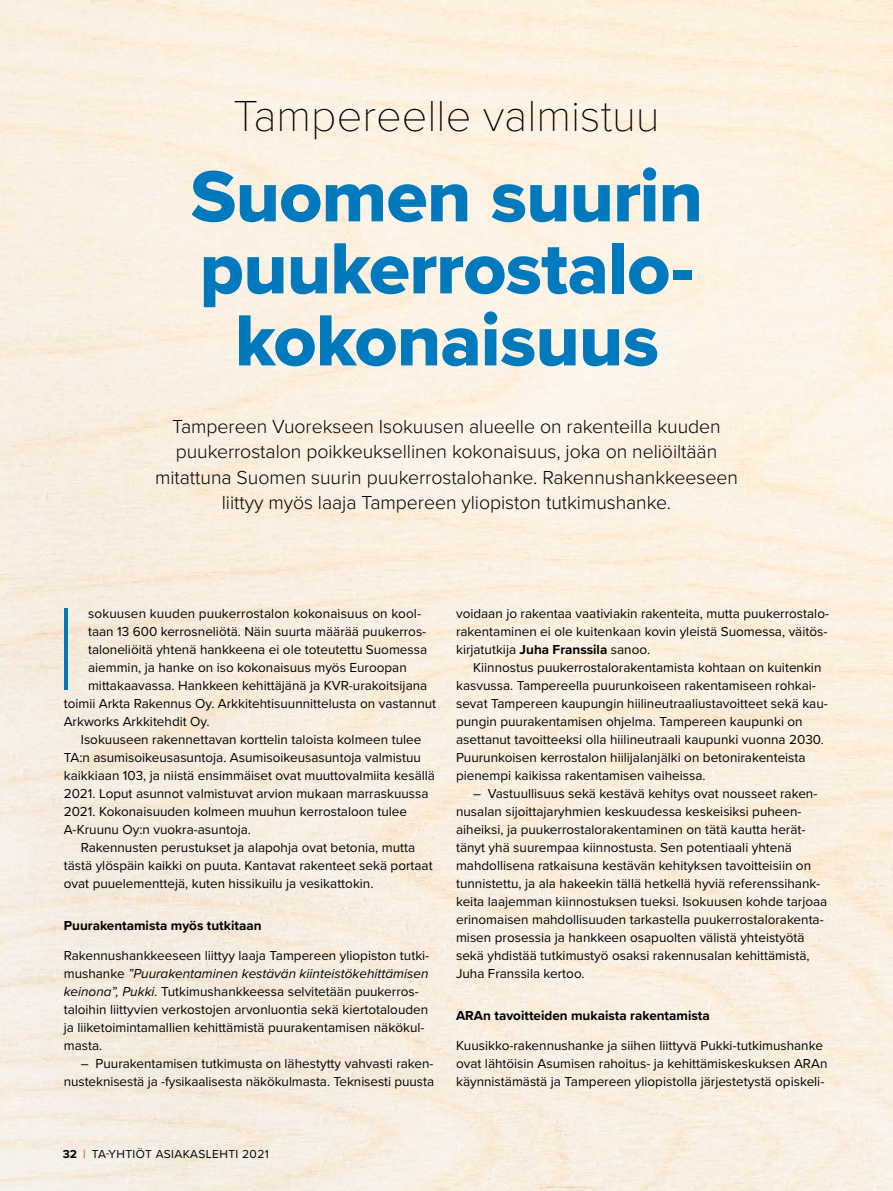
<style>
.page{position:relative;width:893px;height:1191px;background:#fff}
.page>*{position:absolute;margin:0;border:0;box-sizing:border-box;transform-origin:0 0}
.t1{font:100 121.5px "Proxima Nova T";color:#007abc}
.t2{font:75px/72px "Proxima Nova Extrabld";letter-spacing:-.01em;color:#007abc;text-align:center}
.t3{font:100 45px "Proxima Nova T";color:#000}
.t4{font:300 19.5px/25.5px "Proxima Nova";letter-spacing:-.005em;color:#000;text-align:center}
.t5{font:13.5px/18px "Proxima Nova";color:#000}
.t6{font:700 13.5px "Proxima Nova";color:#000}
.t7{font:12px "Proxima Nova";letter-spacing:.03em;color:#000}
.s1{font-style:italic}
.s2{font-weight:700}
.s3{font-weight:700;color:#ed6921}
</style>
<div class="page">
<h3 class="t3" style="left:233px;top:83px;width:428px">Tampereelle valmistuu</h3>
<h2 class="t2" style="left:191px;top:159px;width:514px">Suomen suurin puukerrostalo&shy;kokonaisuus</h2>
<p class="t4" style="left:155px;top:412px;width:584px">Tampereen Vuorekseen Isokuusen alueelle on rakenteilla kuuden puukerrostalon poikkeuksellinen kokonaisuus, joka on neliöiltään mitattuna Suomen suurin puukerrostalohanke. Rakennushankkeeseen liittyy myös laaja Tampereen yliopiston tutkimushanke.</p>
<h1 class="t1" style="left:53px;top:558px;width:27px">I</h1>
<p class="t5" style="left:88px;top:603px;width:335px">sokuusen kuuden puukerrostalon kokonaisuus on kool-</p>
<p class="t5" style="left:88px;top:621px;width:340px">taan 13 600 kerrosneliötä. Näin suurta määrää puukerros-</p>
<p class="t5" style="left:88px;top:639px;width:341px">taloneliöitä yhtenä hankkeena ei ole toteutettu Suomessa</p>
<p class="t5" style="left:88px;top:657px;width:320px">aiemmin, ja hanke on iso kokonaisuus myös Euroopan</p>
<p class="t5" style="left:88px;top:675px;width:341px">mittakaavassa. Hankkeen kehittäjänä ja KVR-urakoitsijana</p>
<p class="t5" style="left:64px;top:693px;width:374px">toimii Arkta Rakennus Oy. Arkkitehtisuunnittelusta on vastannut</p>
<p class="t5" style="left:64px;top:711px;width:147px">Arkworks Arkkitehdit Oy.</p>
<p class="t5" style="left:81px;top:729px;width:342px">Isokuuseen rakennettavan korttelin taloista kolmeen tulee</p>
<p class="t5" style="left:64px;top:747px;width:359px">TA:n asumisoikeusasuntoja. Asumisoikeusasuntoja valmistuu</p>
<p class="t5" style="left:64px;top:765px;width:373px">kaikkiaan 103, ja niistä ensimmäiset ovat muuttovalmiita kesällä</p>
<p class="t5" style="left:64px;top:783px;width:366px">2021. Loput asunnot valmistuvat arvion mukaan marraskuussa</p>
<p class="t5" style="left:64px;top:801px;width:345px">2021. Kokonaisuuden kolmeen muuhun kerrostaloon tulee</p>
<p class="t5" style="left:64px;top:819px;width:189px">A-Kruunu Oy:n vuokra-asuntoja.</p>
<p class="t5" style="left:81px;top:837px;width:336px">Rakennusten perustukset ja alapohja ovat betonia, mutta</p>
<p class="t5" style="left:64px;top:855px;width:370px">tästä ylöspäin kaikki on puuta. Kantavat rakenteet sekä portaat</p>
<p class="t5" style="left:64px;top:873px;width:311px">ovat puuelementtejä, kuten hissikuilu ja vesikattokin.</p>
<p class="t6" style="left:64px;top:915px;width:199px">Puurakentamista myös tutkitaan</p>
<p class="t5" style="left:64px;top:945px;width:367px">Rakennushankkeeseen liittyy laaja Tampereen yliopiston tutki&shy;mushanke <span class="s1">”Puurakentaminen kestävän kiinteistökehittämisen keinona”, Pukki.</span> Tutkimushankkeessa selvitetään puukerros&shy;taloihin liittyvien verkostojen arvonluontia sekä kiertotalouden ja liiketoimintamallien kehittämistä puurakentamisen näkökul&shy;masta.</p>
<p class="t5" style="left:64px;top:1053px;width:372px;text-align:right">– Puurakentamisen tutkimusta on lähestytty vahvasti raken&shy;nusteknisestä ja -fysikaalisesta näkökulmasta. Teknisesti puusta</p>
<p class="t5" style="left:456px;top:603px;width:375px">voidaan jo rakentaa vaativiakin rakenteita, mutta puukerrostalo&shy;rakentaminen ei ole kuitenkaan kovin yleistä Suomessa, väitös&shy;kirjatutkija <span class="s2">Juha Franssila</span> sanoo.</p>
<p class="t5" style="left:456px;top:657px;width:373px;text-indent:17px">Kiinnostus puukerrostalorakentamista kohtaan on kuitenkin kasvussa. Tampereella puurunkoiseen rakentamiseen rohkai&shy;sevat Tampereen kaupungin hiilineutraaliustavoitteet sekä kau&shy;pungin puurakentamisen ohjelma. Tampereen kaupunki on asettanut tavoitteeksi olla hiilineutraali kaupunki vuonna 2030.<br>Puurunkoisen kerrostalon hiilijalanjälki on betonirakenteista pienempi kaikissa rakentamisen vaiheissa.</p>
<p class="t5" style="left:456px;top:783px;width:373px;text-indent:17px">– Vastuullisuus sekä kestävä kehitys ovat nousseet raken&shy;nusalan sijoittajaryhmien keskuudessa keskeisiksi puheen&shy;aiheiksi, ja puukerrostalorakentaminen on tätä kautta herät&shy;tänyt yhä suurempaa kiinnostusta. Sen potentiaali yhtenä mahdollisena ratkaisuna kestävän kehityksen tavoitteisiin on tunnistettu, ja ala hakeekin tällä hetkellä hyviä referenssihank&shy;keita laajemman kiinnostuksen tueksi. Isokuusen kohde tarjoaa erinomaisen mahdollisuuden tarkastella puukerrostalorakenta&shy;misen prosessia ja hankkeen osapuolten välistä yhteistyötä sekä yhdistää tutkimustyö osaksi rakennusalan kehittämistä, Juha Franssila kertoo.</p>
<p class="t6" style="left:456px;top:1005px;width:255px">ARAn tavoitteiden mukaista rakentamista</p>
<p class="t5" style="left:456px;top:1035px;width:373px">Kuusikko-rakennushanke ja siihen liittyvä Pukki-tutkimushanke ovat lähtöisin Asumisen rahoitus- ja kehittämiskeskuksen ARAn käynnistämästä ja Tampereen yliopistolla järjestetystä opiskeli-</p>
<p class="t7" style="left:63px;top:1144px;width:207px"><span class="s2">32</span> <span class="s3">|</span> TA-YHTIÖT ASIAKASLEHTI 2021</p>
</div>
